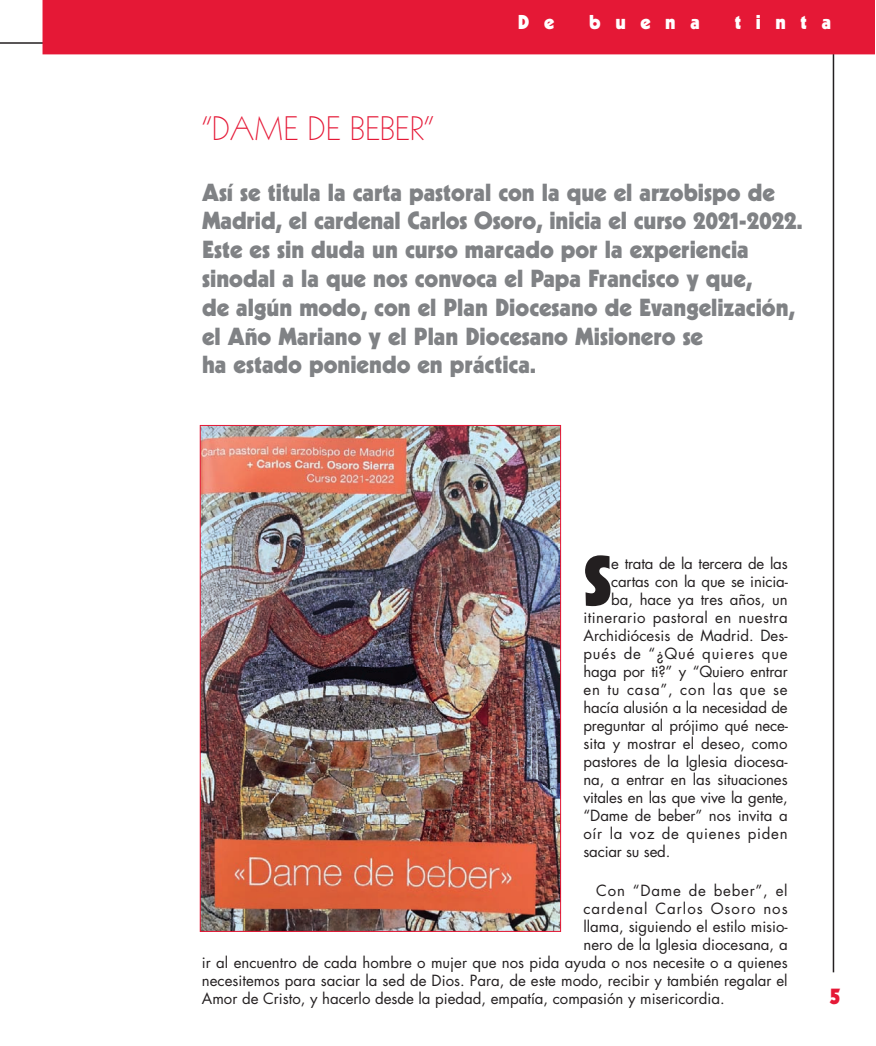
<style>
.page{position:relative;width:876px;height:1046px;background:#fff}
.page>*{position:absolute;margin:0;border:0;box-sizing:border-box;transform-origin:0 0}
.t1{font:900 67.2px "Kabel";color:#231f20}
.t2{font:300 33px "Kabel";color:#e51836}
.t3{font:900 24px/28.8px "Kabel";color:#808285}
.t4{font:900 22.5px "Kabel";color:#e51836}
.t5{font:900 19.5px "Kabel";letter-spacing:.75em;color:#fff}
.t6{font:15px "Futura Std";color:#231f20}
.t7{font:15px "Futura Std";letter-spacing:.055em;color:#231f20}
.t8{font:15px "Futura Std";letter-spacing:.03em;color:#231f20}
.t9{font:15px "Futura Std";letter-spacing:.045em;color:#231f20}
.t10{font:15px "Futura Std";letter-spacing:.065em;color:#231f20}
.t11{font:15px "Futura Std";letter-spacing:.05em;color:#231f20}
</style>
<div class="page">
<hr style="left:0;top:42px;width:58px;height:2px;background:#231f20">
<hr style="left:833px;top:43px;width:1px;height:929px;background:#231f20">
<div style="left:43px;top:0;width:831px;height:54px;background:#e51836"></div>
<img style="left:202px;top:427px;width:357px;height:503px">
<h2 class="t2" style="left:202px;top:117px;width:233px">“DAME DE BEBER”</h2>
<h3 class="t5" style="left:518px;top:15px;width:38px">D e</h3>
<h3 class="t5" style="left:589px;top:15px;width:112px">buena</h3>
<h3 class="t5" style="left:735px;top:15px;width:98px">tinta</h3>
<p class="t3" style="left:202px;top:179px;width:602px">Así se titula la carta pastoral con la que el arzobispo de Madrid, el cardenal Carlos Osoro, inicia el curso 2021-2022.<br>Este es sin duda un curso marcado por la experiencia sinodal a la que nos convoca el Papa Francisco y que,<br>de algún modo, con el Plan Diocesano de Evangelización, el Año Mariano y el Plan Diocesano Misionero se<br>ha estado poniendo en práctica.</p>
<h1 class="t1" style="left:583px;top:557px;width:30px">S</h1>
<p class="t6" style="left:611px;top:557px;width:178px">e trata de la tercera de las</p>
<p class="t6" style="left:611px;top:575px;width:178px">cartas con la que se inicia-</p>
<p class="t6" style="left:611px;top:593px;width:178px">ba, hace ya tres años, un</p>
<p class="t8" style="left:583px;top:611px;width:206px">itinerario pastoral en nuestra</p>
<p class="t6" style="left:583px;top:629px;width:206px">Archidiócesis de Madrid. Des-</p>
<p class="t7" style="left:583px;top:647px;width:206px">pués de “¿Qué quieres que</p>
<p class="t6" style="left:583px;top:665px;width:206px">haga por ti?” y “Quiero entrar</p>
<p class="t11" style="left:583px;top:683px;width:206px">en tu casa”, con las que se</p>
<p class="t6" style="left:583px;top:701px;width:206px">hacía alusión a la necesidad de</p>
<p class="t6" style="left:583px;top:719px;width:206px">preguntar al prójimo qué nece-</p>
<p class="t6" style="left:583px;top:737px;width:206px">sita y mostrar el deseo, como</p>
<p class="t6" style="left:583px;top:755px;width:206px">pastores de la Iglesia diocesa-</p>
<p class="t6" style="left:583px;top:773px;width:206px">na, a entrar en las situaciones</p>
<p class="t6" style="left:583px;top:791px;width:206px">vitales en las que vive la gente,</p>
<p class="t6" style="left:583px;top:809px;width:206px">“Dame de beber” nos invita a</p>
<p class="t9" style="left:583px;top:827px;width:206px">oír la voz de quienes piden</p>
<p class="t6" style="left:583px;top:845px;width:88px">saciar su sed.</p>
<p class="t7" style="left:596px;top:884px;width:193px">Con “Dame de beber”, el</p>
<p class="t10" style="left:583px;top:902px;width:206px">cardenal Carlos Osoro nos</p>
<p class="t6" style="left:583px;top:920px;width:206px">llama, siguiendo el estilo misio-</p>
<p class="t6" style="left:583px;top:938px;width:206px">nero de la Iglesia diocesana, a</p>
<p class="t6" style="left:202px;top:956px;width:587px">ir al encuentro de cada hombre o mujer que nos pida ayuda o nos necesite o a quienes</p>
<p class="t6" style="left:202px;top:974px;width:587px">necesitemos para saciar la sed de Dios. Para, de este modo, recibir y también regalar el</p>
<p class="t6" style="left:202px;top:992px;width:524px">Amor de Cristo, y hacerlo desde la piedad, empatía, compasión y misericordia.</p>
<h3 class="t4" style="left:830px;top:988px;width:12px">5</h3>
</div>
